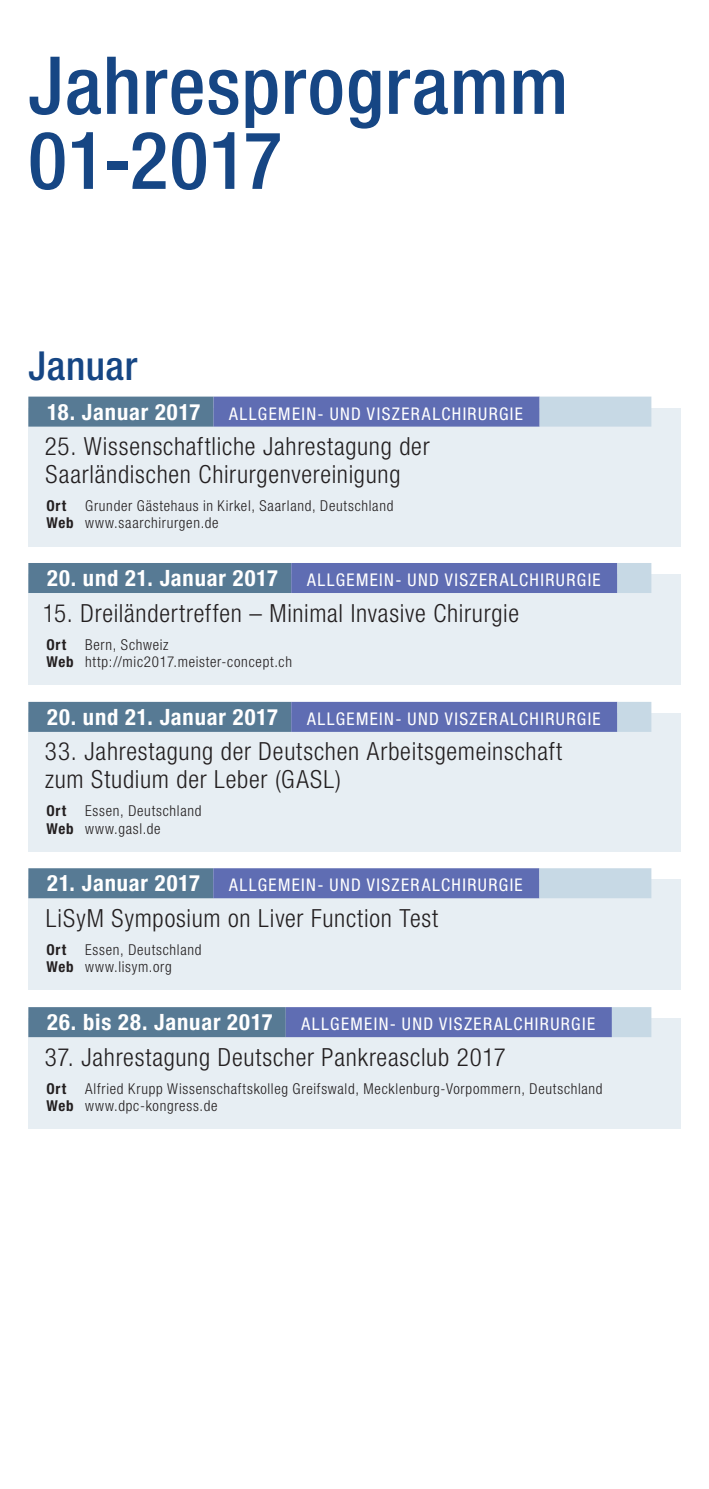
<style>
.page{position:relative;width:709px;height:1489px;background:#fff}
.page>*{position:absolute;margin:0;border:0;box-sizing:border-box;transform-origin:0 0}
.t1{font:500 condensed 80px/75px "Helvetica Neue LT Pro";letter-spacing:.01em;color:#164684}
.t2{font:500 condensed 40px "Helvetica Neue LT Pro";letter-spacing:.015em;color:#164684}
.t3{font:300 condensed 25px/27.5px "Helvetica Neue LT Pro";letter-spacing:.03em;color:#231f20}
.t4{font:condensed 17.5px "Helvetica Neue LT Pro";letter-spacing:.08em;color:#fff}
.t5{font:300 condensed 15px/17.5px "Helvetica Neue LT Pro";letter-spacing:.05em;color:#231f20}
.t6{font:700 condensed 15px "Helvetica Neue LT Pro";letter-spacing:.065em;color:#231f20}
.s1{font-weight:700;font-size:22.5px}
.s2{font-weight:700}
</style>
<div class="page">
<div style="left:28px;top:408px;width:652px;height:138px;background:#e7eef3"></div>
<div style="left:28px;top:396px;width:185px;height:30px;background:#577a94"></div>
<div style="left:213px;top:396px;width:326px;height:30px;background:#5f6db3"></div>
<div style="left:539px;top:396px;width:112px;height:30px;background:#c7d9e5"></div>
<div style="left:28px;top:713px;width:652px;height:138px;background:#e7eef3"></div>
<div style="left:28px;top:701px;width:263px;height:30px;background:#577a94"></div>
<div style="left:291px;top:701px;width:326px;height:30px;background:#5f6db3"></div>
<div style="left:617px;top:701px;width:34px;height:30px;background:#c7d9e5"></div>
<div style="left:28px;top:879px;width:652px;height:111px;background:#e7eef3"></div>
<div style="left:28px;top:868px;width:185px;height:30px;background:#577a94"></div>
<div style="left:213px;top:868px;width:326px;height:30px;background:#5f6db3"></div>
<div style="left:539px;top:868px;width:112px;height:30px;background:#c7d9e5"></div>
<div style="left:28px;top:574px;width:652px;height:111px;background:#e7eef3"></div>
<div style="left:28px;top:563px;width:263px;height:30px;background:#577a94"></div>
<div style="left:291px;top:563px;width:326px;height:30px;background:#5f6db3"></div>
<div style="left:617px;top:563px;width:34px;height:30px;background:#c7d9e5"></div>
<div style="left:28px;top:1018px;width:652px;height:110px;background:#e7eef3"></div>
<div style="left:28px;top:1007px;width:258px;height:30px;background:#577a94"></div>
<div style="left:286px;top:1007px;width:326px;height:30px;background:#5f6db3"></div>
<div style="left:612px;top:1007px;width:39px;height:30px;background:#c7d9e5"></div>
<h1 class="t1" style="left:28px;top:47px;width:541px">Jahresprogramm<br>01-2017</h1>
<h2 class="t2" style="left:28px;top:341px;width:111px">Januar</h2>
<p class="t4" style="left:47px;top:403px;width:477px"><span class="s1">18. Januar 2017</span> ALLGEMEIN- UND VISZERALCHI RURGIE</p>
<h3 class="t3" style="left:45px;top:432px;width:386px">25. Wissenschaftliche Jahrestagung der<br>Saarländischen Chirurgenvereinigung</h3>
<p class="t6" style="left:46px;top:496px;width:21px">Ort</p>
<p class="t5" style="left:46px;top:496px;width:348px;text-indent:39px">Grunder Gästehaus in Kirkel, Saarland, Deutschland<br><span class="s2">Web</span> www.saarchirurgen.de</p>
<p class="t4" style="left:47px;top:570px;width:555px"><span class="s1">20. und 21. Januar 2017</span> ALLGEMEIN- UND VISZERALCHI RURGIE</p>
<h3 class="t3" style="left:43px;top:598px;width:478px">15. Dreiländertreffen – Minimal Invasive Chirurgie</h3>
<p class="t6" style="left:46px;top:635px;width:21px">Ort</p>
<p class="t5" style="left:46px;top:635px;width:247px;text-indent:39px">Bern, Schweiz<br><span class="s2">Web</span> http://mic2017.meister-concept.ch</p>
<p class="t4" style="left:47px;top:708px;width:555px"><span class="s1">20. und 21. Januar 2017</span> ALLGEMEIN- UND VISZERALCHI RURGIE</p>
<h3 class="t3" style="left:45px;top:737px;width:519px">33. Jahrestagung der Deutschen Arbeitsgemeinschaft zum Studium der Leber (GASL)</h3>
<p class="t6" style="left:46px;top:801px;width:21px">Ort</p>
<p class="t5" style="left:46px;top:801px;width:156px;text-indent:39px">Essen, Deutschland<br><span class="s2">Web</span> www.gasl.de</p>
<p class="t4" style="left:47px;top:875px;width:477px"><span class="s1">21. Januar 2017</span> ALLGEMEIN- UND VISZERALCHI RURGIE</p>
<h3 class="t3" style="left:46px;top:904px;width:394px">LiSyM Symposium on Liver Function Test</h3>
<p class="t6" style="left:46px;top:940px;width:21px">Ort</p>
<p class="t5" style="left:46px;top:940px;width:156px;text-indent:39px">Essen, Deutschland<br><span class="s2">Web</span> www.lisym.org</p>
<p class="t4" style="left:47px;top:1013px;width:549px"><span class="s1">26. bis 28. Januar 2017</span> ALLGEMEIN- UND VISZERALCHI RURGIE</p>
<h3 class="t3" style="left:45px;top:1042px;width:462px">37. Jahrestagung Deutscher Pankreasclub 2017</h3>
<p class="t6" style="left:46px;top:1079px;width:21px">Ort</p>
<p class="t5" style="left:46px;top:1079px;width:557px;text-indent:39px">Alfried Krupp Wissenschaftskolleg Greifswald, Mecklenburg-Vorpommern, Deutschland<br><span class="s2">Web</span> www.dpc-kongress.de</p>
</div>
